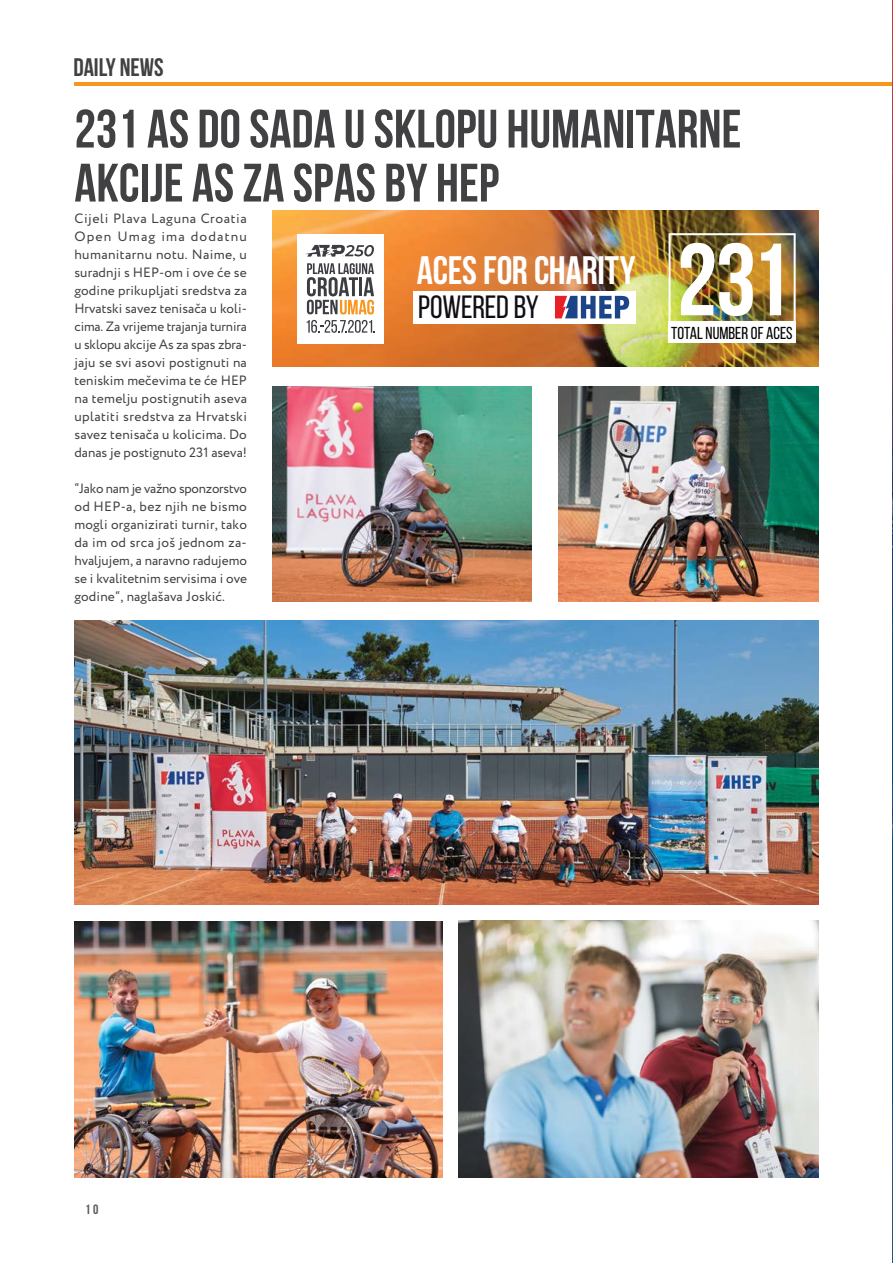
<style>
.page{position:relative;width:893px;height:1263px;background:#fff}
.page>*{position:absolute;margin:0;border:0;box-sizing:border-box;transform-origin:0 0}
.t1{font:700 102.45px "Bebas Neue";color:#fff}
.t2{font:700 54px/54px "Bebas Neue";color:#414042}
.t3{font:700 39.75px "Bebas Neue";letter-spacing:-.005em;color:#fff}
.t4{font:32.25px "Bebas Neue";letter-spacing:-.01em;color:#110d15}
.t5{font:700 25.35px "Bebas Neue";color:#414042}
.t6{font:17.25px "Bebas Neue";color:#000}
.t7{font:13.5px/18px "Circe";color:#414042;text-align:justify}
.t8{font:700 13.5px "Bebas Neue";color:#58595b}
</style>
<div class="page">
<hr style="left:74px;top:82px;width:819px;height:3px;background:#f8971d">
<img style="left:892px;top:1px;width:1px;height:1261px">
<img style="left:559px;top:387px;width:260px;height:214px">
<img style="left:272px;top:387px;width:260px;height:214px">
<img style="left:74px;top:621px;width:745px;height:284px">
<img style="left:459px;top:921px;width:360px;height:257px">
<img style="left:74px;top:921px;width:368px;height:257px">
<img style="left:272px;top:211px;width:547px;height:156px">
<div style="left:297px;top:234px;width:87px;height:110px;background:#fff"></div>
<svg style="left:305px;top:245px;width:69px;height:12px"></svg>
<svg style="left:307px;top:263px;width:68px;height:70px"></svg>
<div style="left:414px;top:291px;width:222px;height:32px;background:#fff"></div>
<svg style="left:555px;top:296px;width:74px;height:22px"></svg>
<img style="left:668px;top:233px;width:128px;height:89px">
<div style="left:668px;top:322px;width:128px;height:21px;background:#fff"></div>
<h3 class="t5" style="left:73px;top:53px;width:92px">DAILY NEWS</h3>
<h2 class="t2" style="left:74px;top:101px;width:668px">231 AS DO SADA U SKLOPU HUMANITARNE<br>AKCIJE AS ZA SPAS BY HEP</h2>
<p class="t7" style="left:74px;top:209px;width:174px">Cijeli Plava Laguna Croatia Open Umag ima dodatnu humanitarnu notu. Naime, u suradnji s HEP-om i ove će se godine prikupljati sredstva za Hrvatski savez tenisača u koli&shy;cima. Za vrijeme trajanja turnira u sklopu akcije As za spas zbra&shy;jaju se svi asovi postignuti na teniskim mečevima te će HEP na temelju postignutih aseva uplatiti sredstva za Hrvatski savez tenisača u kolicima. Do danas je postignuto 231 aseva!</p>
<p class="t7" style="left:74px;top:479px;width:174px">“Jako nam je važno sponzorstvo od HEP-a, bez njih ne bismo mogli organizirati turnir, tako da im od srca još jednom za&shy;hvaljujem, a naravno radujemo se i kvalitetnim servisima i ove godine“, naglašava Joskić.</p>
<h3 class="t3" style="left:417px;top:248px;width:220px">ACES FOR CHARITY</h3>
<h3 class="t4" style="left:418px;top:290px;width:122px">POWERED BY</h3>
<h1 class="t1" style="left:677px;top:224px;width:115px">231</h1>
<p class="t6" style="left:671px;top:324px;width:123px">TOTAL NUMBER OF ACES</p>
<p class="t8" style="left:85px;top:1201px;width:15px">10</p>
</div>
